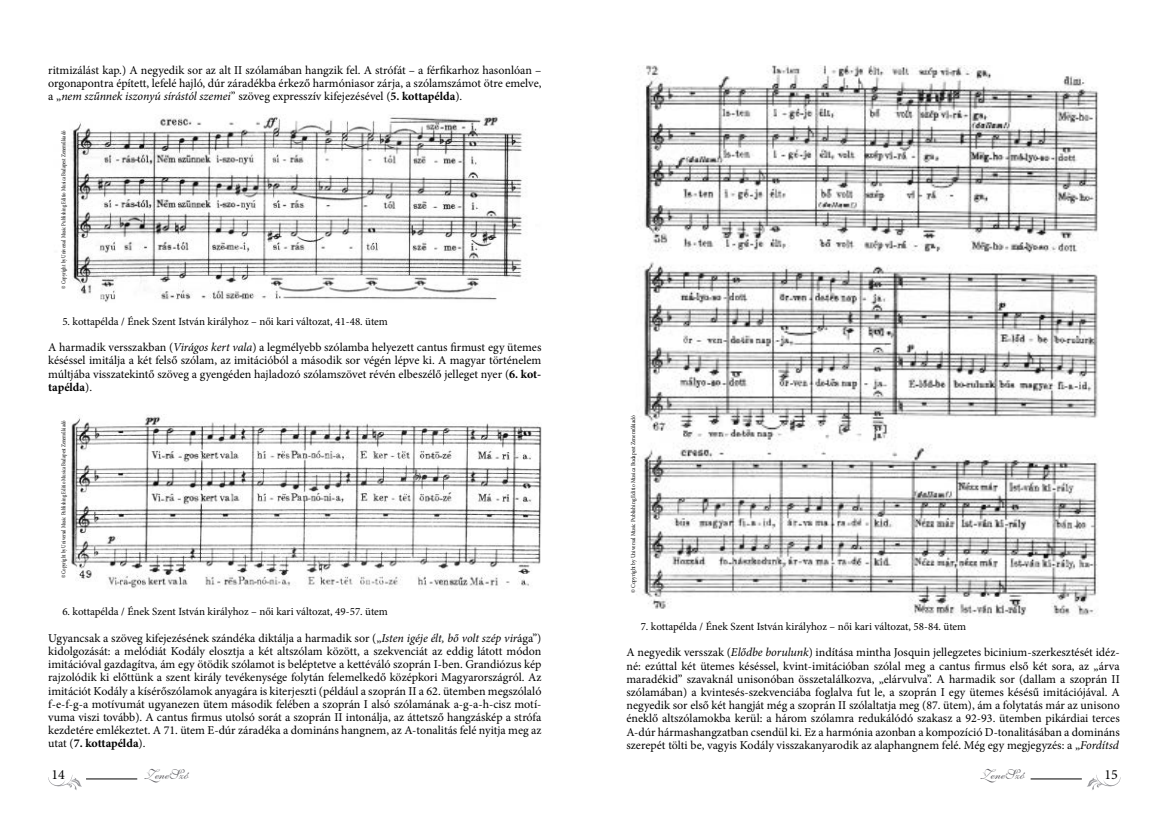
<style>
.page{position:relative;width:1168px;height:828px;background:#fff}
.page>*{position:absolute;margin:0;border:0;box-sizing:border-box;transform-origin:0 0}
.t1{font:14px "Hu Shelley Volante BT Italic";color:#5c5b60}
.t2{font:14px "Minion Pro";color:#000}
.t3{font:12px/13.2px "Minion Pro";color:#000;text-align:justify}
.t4{font:11px "Minion Pro";color:#000}
.t5{font:6px "Minion Pro";color:#000;scale:.8 1}
.t6{font:6px "Minion Pro";color:#000;scale:.9 1}
.s1{font-style:italic}
.s2{font-weight:700}
</style>
<div class="page">
<hr style="left:86px;top:778px;width:51px;height:1px;background:#000">
<svg style="left:48px;top:775px;width:34px;height:15px"></svg>
<svg style="left:1087px;top:775px;width:34px;height:15px"></svg>
<hr style="left:1031px;top:778px;width:51px;height:1px;background:#000">
<img style="left:71px;top:115px;width:453px;height:187px">
<img style="left:71px;top:415px;width:470px;height:174px">
<img style="left:636px;top:65px;width:463px;height:552px">
<p class="t3" style="left:48px;top:64px;width:495px">ritmizálást kap.) A negyedik sor az alt II szólamában hangzik fel. A strófát – a férfikarhoz hasonlóan – orgonapontra épített, lefelé hajló, dúr záradékba érkező harmóniasor zárja, a szólamszámot ötre emelve, a „<span class="s1">nem szűnnek iszonyú sírástól szemei</span>” szöveg expresszív kifejezésével (<span class="s2">5. kottapélda</span>).</p>
<p class="t5" style="left:60px;top:289px;width:199px;rotate:-90deg">© Copyright by Universal Music Publishing Editio Musica Budapest Zeneműkiadó</p>
<p class="t4" style="left:62px;top:314px;width:327px">5. kottapélda / Ének Szent István királyhoz – női kari változat, 41-48. ütem</p>
<p class="t3" style="left:48px;top:341px;width:495px">A harmadik versszakban (<span class="s1">Virágos kert vala</span>) a legmélyebb szólamba helyezett cantus firmust egy ütemes késéssel imitálja a két felső szólam, az imitációból a második sor végén lépve ki. A magyar történelem múltjába visszatekintő szöveg a gyengéden hajladozó szólamszövet révén elbeszélő jelleget nyer (<span class="s2">6. kot&shy;tapélda</span>).</p>
<p class="t5" style="left:60px;top:578px;width:199px;rotate:-90deg">© Copyright by Universal Music Publishing Editio Musica Budapest Zeneműkiadó</p>
<p class="t4" style="left:62px;top:604px;width:327px">6. kottapélda / Ének Szent István királyhoz – női kari változat, 49-57. ütem</p>
<p class="t3" style="left:48px;top:631px;width:495px">Ugyancsak a szöveg kifejezésének szándéka diktálja a harmadik sor („<span class="s1">Isten igéje élt, bő volt szép vir</span>ága”) kidolgozását: a melódiát Kodály elosztja a két altszólam között, a szekvenciát az eddig látott módon imitációval gazdagítva, ám egy ötödik szólamot is beléptetve a kettéváló szoprán I-ben. Grandiózus kép rajzolódik ki előttünk a szent király tevékenysége folytán felemelkedő középkori Magyarországról. Az imitációt Kodály a kísérőszólamok anyagára is kiterjeszti (például a szoprán II a 62. ütemben megszólaló f-e-f-g-a motívumát ugyanezen ütem második felében a szoprán I alsó szólamának a-g-a-h-cisz motí&shy;vuma viszi tovább). A cantus firmus utolsó sorát a szoprán II intonálja, az áttetsző hangzáskép a strófa kezdetére emlékeztet. A 71. ütem E-dúr záradéka a domináns hangnem, az A-tonalitás felé nyitja meg az utat (<span class="s2">7. kottapélda</span>).</p>
<p class="t6" style="left:629px;top:593px;width:199px;rotate:-90deg">© Copyright by Universal Music Publishing Editio Musica Budapest Zeneműkiadó</p>
<p class="t4" style="left:641px;top:619px;width:327px">7. kottapélda / Ének Szent István királyhoz – női kari változat, 58-84. ütem</p>
<p class="t3" style="left:626px;top:646px;width:495px">A negyedik versszak (<span class="s1">Elődbe borulunk</span>) indítása mintha Josquin jellegzetes bicinium-szerkesztését idéz&shy;né: ezúttal két ütemes késéssel, kvint-imitációban szólal meg a cantus firmus első két sora, az „árva maradékid” szavaknál unisonóban összetalálkozva, „elárvulva”. A harmadik sor (dallam a szoprán II szólamában) a kvintesés-szekvenciába foglalva fut le, a szoprán I egy ütemes késésű imitációjával. A negyedik sor első két hangját még a szoprán II szólaltatja meg (87. ütem), ám a folytatás már az unisono éneklő altszólamokba kerül: a három szólamra redukálódó szakasz a 92-93. ütemben pikárdiai terces A-dúr hármashangzatban csendül ki. Ez a harmónia azonban a kompozíció D-tonalitásában a domináns szerepét tölti be, vagyis Kodály visszakanyarodik az alaphangnem felé. Még egy megjegyzés: a „<span class="s1">Fordítsd</span></p>
<p class="t2" style="left:51px;top:765px;width:15px">14</p>
<p class="t1" style="left:144px;top:765px;width:46px">ZeneSzó</p>
<p class="t1" style="left:980px;top:765px;width:46px">ZeneSzó</p>
<p class="t2" style="left:1104px;top:765px;width:15px">15</p>
</div>
